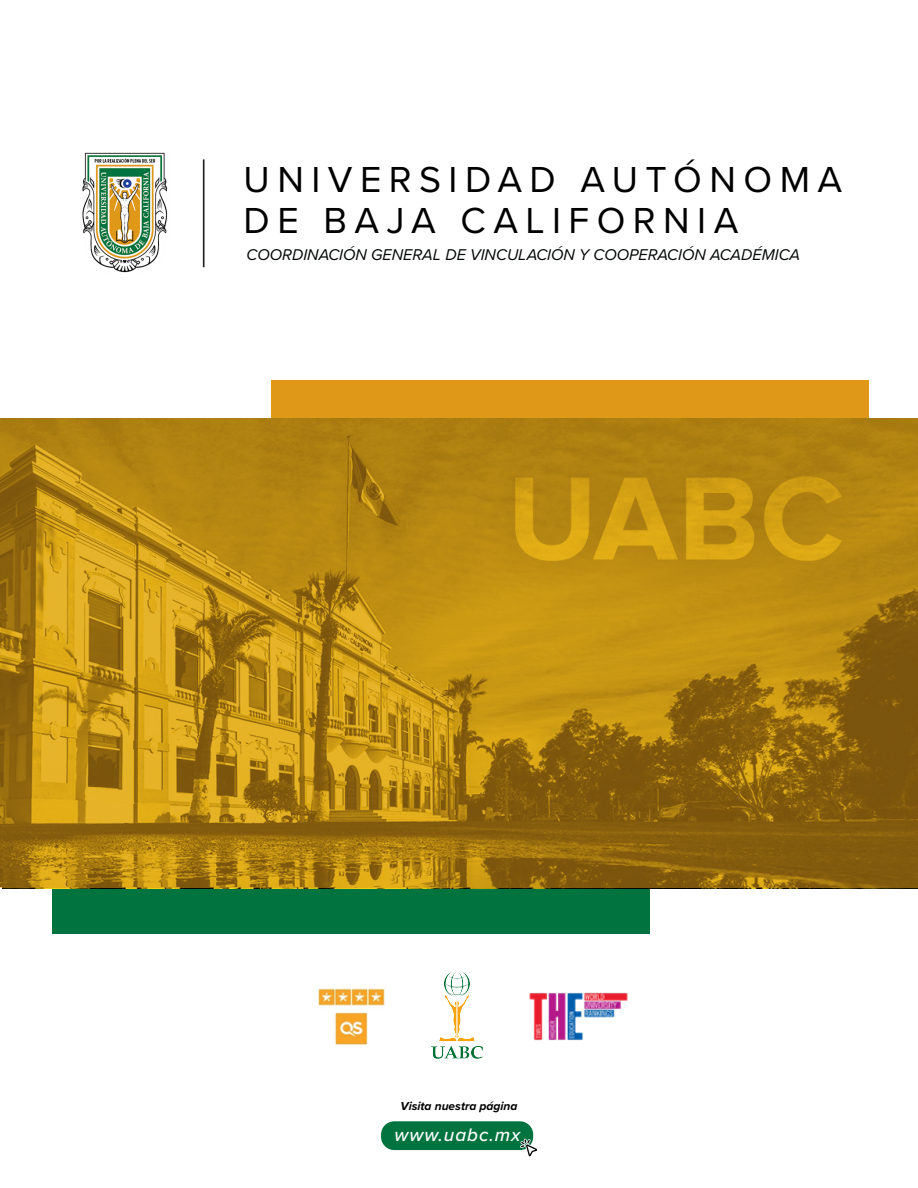
<style>
.page{position:relative;width:918px;height:1188px;background:#fff}
.page>*{position:absolute;margin:0;border:0;box-sizing:border-box;transform-origin:0 0}
.t1{font:37.5px/41.2px "Proxima Nova";letter-spacing:.2em;color:#000}
.t2{font:italic 500 18.9px "Proxima Nova";letter-spacing:.05em;color:#fff}
.t3{font:italic 16.2px "Proxima Nova";color:#040707}
.t4{font:italic 700 12px "Proxima Nova";color:#000}
</style>
<div class="page">
<div style="left:53px;top:858px;width:597px;height:75px;background:#00733f"></div>
<div style="left:272px;top:380px;width:597px;height:76px;background:#df9818"></div>
<img style="left:432px;top:972px;width:50px;height:87px">
<svg style="left:0;top:418px;width:918px;height:470px;background:#b08212"></svg>
<img style="left:529px;top:992px;width:99px;height:49px">
<img style="left:318px;top:988px;width:67px;height:57px">
<div style="left:381px;top:1121px;width:152px;height:29px;background:#00733f;border-radius:13px"></div>
<svg style="left:519px;top:1138px;width:19px;height:19px"></svg>
<img style="left:82px;top:152px;width:86px;height:121px">
<hr style="left:203px;top:159px;width:2px;height:108px;background:#1d1d1b">
<h1 class="t1" style="left:244px;top:157px;width:600px">UNIVERSIDAD AUTÓNOMA<br>DE BAJA CALIFORNIA</h1>
<p class="t3" style="left:247px;top:243px;width:555px">COORDINACIÓN GENERAL DE VINCULACIÓN Y COOPERACIÓN ACADÉMICA</p>
<p class="t4" style="left:401px;top:1097px;width:118px">Visita nuestra página</p>
<p class="t2" style="left:394px;top:1120px;width:127px">www.uabc.mx</p>
</div>
